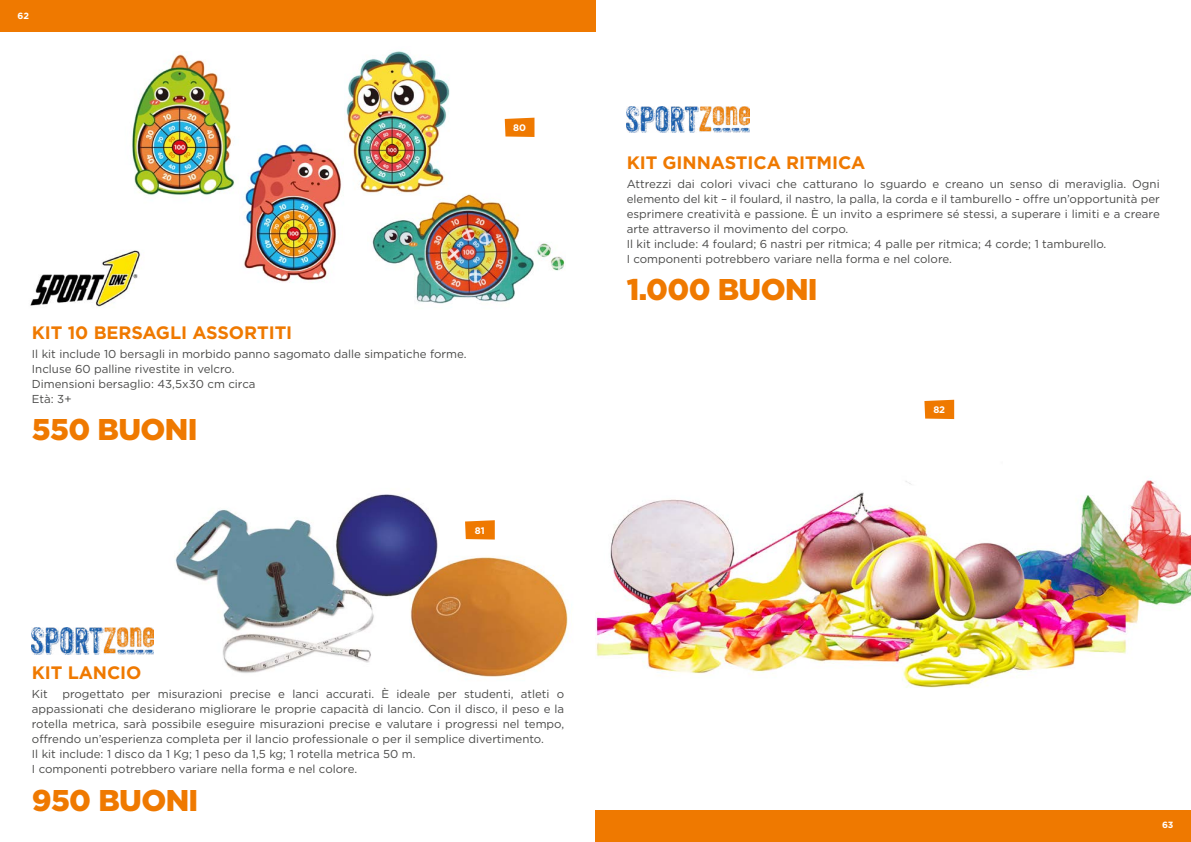
<style>
.page{position:relative;width:1191px;height:842px;background:#fff}
.page>*{position:absolute;margin:0;border:0;box-sizing:border-box;transform-origin:0 0}
.t1{font:900 30px "Gotham";letter-spacing:-.02em;color:#ef7900}
.t2{font:700 18px "Gotham";letter-spacing:-.005em;color:#ef7900}
.t3{font:11.5px/15px "Gotham";color:#4a4a49}
.t4{font:700 9.5px "Gotham";color:#fff}
.t5{font:700 9px "Gotham";color:#fff}
</style>
<div class="page">
<img style="left:595px;top:480px;width:596px;height:208px">
<img style="left:150px;top:494px;width:418px;height:186px">
<img style="left:30px;top:250px;width:111px;height:57px">
<svg style="left:505px;top:118px;width:29px;height:19px"></svg>
<svg style="left:924px;top:400px;width:30px;height:19px"></svg>
<div style="left:0;top:0;width:595px;height:31px;background:#ef7900"></div>
<div style="left:595px;top:811px;width:596px;height:31px;background:#ef7900"></div>
<img style="left:31px;top:628px;width:123px;height:26px">
<img style="left:626px;top:106px;width:123px;height:26px">
<svg style="left:465px;top:520px;width:30px;height:19px"></svg>
<img style="left:372px;top:194px;width:193px;height:110px">
<img style="left:132px;top:54px;width:103px;height:142px">
<img style="left:244px;top:144px;width:97px;height:138px">
<img style="left:344px;top:51px;width:111px;height:145px">
<p class="t5" style="left:17px;top:10px;width:13px">62</p>
<p class="t4" style="left:513px;top:121px;width:14px">80</p>
<h2 class="t2" style="left:32px;top:320px;width:262px">KIT 10 BERSAGLI ASSORTITI</h2>
<p class="t3" style="left:32px;top:346px;width:436px">Il kit include 10 bersagli in morbido panno sagomato dalle simpatiche forme.<br>Incluse 60 palline rivestite in velcro.<br>Dimensioni bersaglio: 43,5x30 cm circa<br>Età: 3+</p>
<h1 class="t1" style="left:32px;top:409px;width:167px">550 BUONI</h1>
<p class="t4" style="left:475px;top:524px;width:11px">81</p>
<h2 class="t2" style="left:32px;top:661px;width:111px">KIT LANCIO</h2>
<p class="t3" style="left:32px;top:687px;width:17px">Kit</p>
<p class="t3" style="left:32px;top:687px;width:534px;text-indent:31px">progettato per misurazioni precise e lanci accurati. È ideale per studenti, atleti o appassionati che desiderano migliorare le proprie capacità di lancio. Con il disco, il peso e la rotella metrica, sarà possibile eseguire misurazioni precise e valutare i progressi nel tempo, offrendo un’esperienza completa per il lancio professionale o per il semplice divertimento.<br>Il kit include: 1 disco da 1 Kg; 1 peso da 1,5 kg; 1 rotella metrica 50 m.<br>I componenti potrebbero variare nella forma e nel colore.</p>
<h1 class="t1" style="left:32px;top:779px;width:168px">950 BUONI</h1>
<h2 class="t2" style="left:626px;top:150px;width:240px">KIT GINNASTICA RITMICA</h2>
<p class="t3" style="left:626px;top:176px;width:534px">Attrezzi dai colori vivaci che catturano lo sguardo e creano un senso di meraviglia. Ogni elemento del kit – il foulard, il nastro, la palla, la corda e il tamburello - offre un’opportunità per esprimere creatività e passione. È un invito a esprimere sé stessi, a superare i limiti e a creare arte attraverso il movimento del corpo.<br>Il kit include: 4 foulard; 6 nastri per ritmica; 4 palle per ritmica; 4 corde; 1 tamburello.<br>I componenti potrebbero variare nella forma e nel colore.</p>
<h1 class="t1" style="left:626px;top:269px;width:193px">1.000 BUONI</h1>
<p class="t4" style="left:933px;top:403px;width:13px">82</p>
<p class="t5" style="left:1162px;top:819px;width:13px">63</p>
</div>
